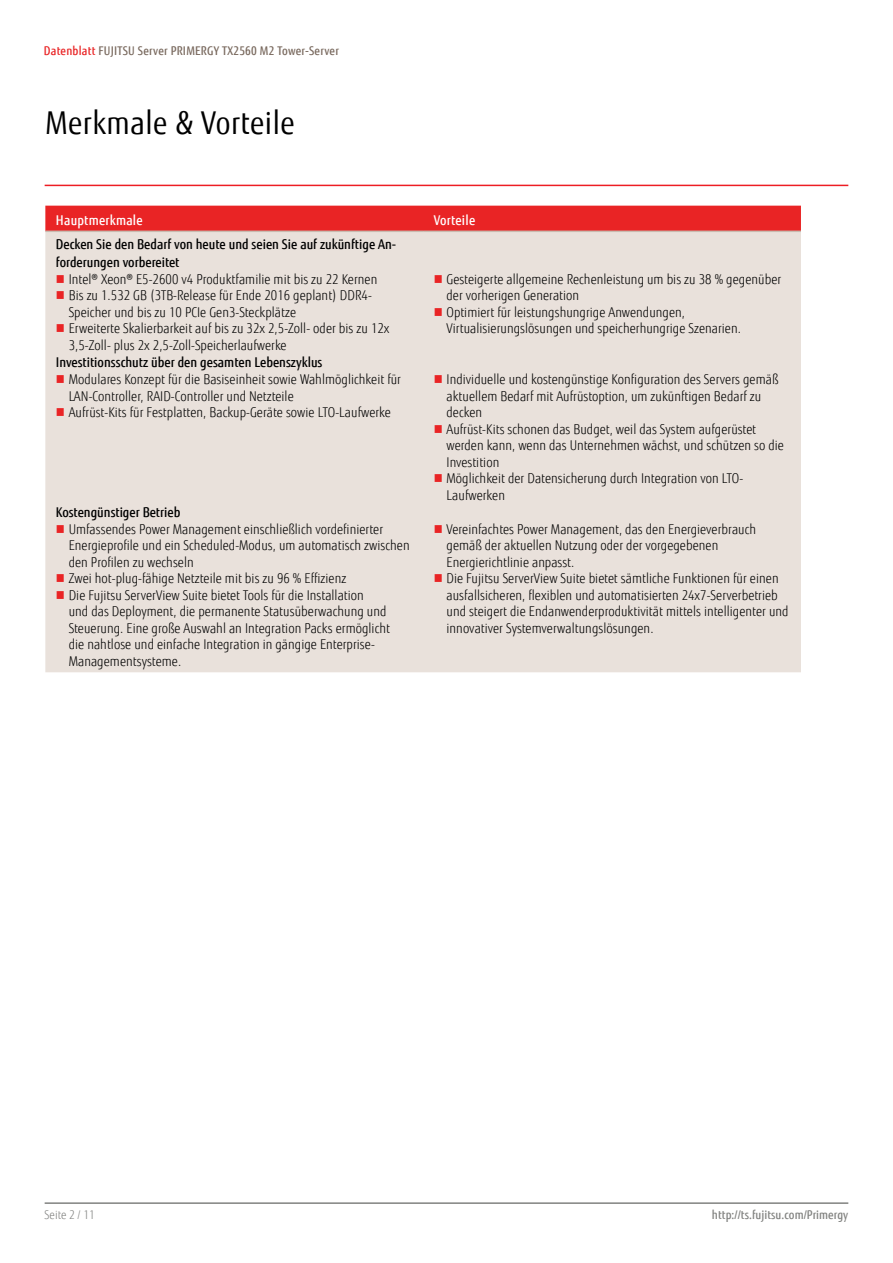
<style>
.page{position:relative;width:893px;height:1263px;background:#fff}
.page>*{position:absolute;margin:0;border:0;box-sizing:border-box;transform-origin:0 0}
.t1{font:31.5px "Fujitsu Sans";letter-spacing:.02em;color:#000;scale:.9 1}
.t2{font:300 13.5px/16.5px "Fujitsu Sans";letter-spacing:.005em;color:#000;scale:.9 1}
.t3{font:500 13.5px/18px "Fujitsu Sans";color:#000;scale:.9 1}
.t4{font:500 13.5px "Fujitsu Sans";letter-spacing:.02em;color:#fff;scale:.9 1}
.t5{font:500 12px "Fujitsu Sans";letter-spacing:.02em;color:#79695e;scale:.9 1}
.t6{font:500 12px "Fujitsu Sans";letter-spacing:.005em;color:#818280;scale:.9 1}
.t7{font:300 12px "Fujitsu Sans";letter-spacing:.005em;color:#818280;scale:.9 1}
.s1{color:#e92425}
</style>
<div class="page">
<hr style="left:45px;top:1202px;width:803px;height:2px;background:#818280">
<div style="left:45px;top:206px;width:756px;height:25px;background:#e92425"></div>
<div style="left:45px;top:232px;width:756px;height:440px;background:#e9e1db"></div>
<hr style="left:45px;top:231px;width:378px;height:1px;background:#c9bbb0">
<hr style="left:423px;top:231px;width:378px;height:1px;background:#c9bbb0">
<hr style="left:45px;top:185px;width:803px;height:1px;background:#ed1d24">
<svg style="left:57px;top:275px;width:7px;height:8px"></svg>
<svg style="left:57px;top:291px;width:7px;height:8px"></svg>
<svg style="left:57px;top:324px;width:7px;height:8px"></svg>
<svg style="left:435px;top:275px;width:7px;height:8px"></svg>
<svg style="left:435px;top:308px;width:7px;height:8px"></svg>
<svg style="left:57px;top:375px;width:7px;height:8px"></svg>
<svg style="left:57px;top:408px;width:7px;height:8px"></svg>
<svg style="left:435px;top:375px;width:7px;height:8px"></svg>
<svg style="left:435px;top:425px;width:7px;height:7px"></svg>
<svg style="left:435px;top:474px;width:7px;height:8px"></svg>
<svg style="left:57px;top:525px;width:7px;height:8px"></svg>
<svg style="left:57px;top:574px;width:7px;height:8px"></svg>
<svg style="left:57px;top:591px;width:7px;height:8px"></svg>
<svg style="left:435px;top:525px;width:7px;height:8px"></svg>
<svg style="left:435px;top:574px;width:7px;height:8px"></svg>
<p class="t5" style="left:44px;top:43px;width:329px"><span class="s1">Datenblatt</span> FUJITSU Server PRIMERGY TX2560 M2 Tower-Server</p>
<h1 class="t1" style="left:45px;top:104px;width:279px">Merkmale &amp; Vorteile</h1>
<p class="t4" style="left:56px;top:212px;width:98px">Hauptmerkmale</p>
<p class="t4" style="left:434px;top:212px;width:48px">Vorteile</p>
<p class="t3" style="left:56px;top:235px;width:380px">Decken Sie den Bedarf von heute und seien Sie auf zukünftige An&shy;forderungen vorbereitet</p>
<p class="t2" style="left:69px;top:271px;width:358px">Intel® Xeon® E5-2600 v4 Produktfamilie mit bis zu 22 Kernen Bis zu 1.532 GB (3TB-Release für Ende 2016 geplant) DDR4- Speicher und bis zu 10 PCIe Gen3-Steckplätze<br>Erweiterte Skalierbarkeit auf bis zu 32x 2,5-Zoll- oder bis zu 12x 3,5-Zoll- plus 2x 2,5-Zoll-Speicherlaufwerke</p>
<p class="t2" style="left:447px;top:271px;width:373px">Gesteigerte allgemeine Rechenleistung um bis zu 38 % gegenüber der vorherigen Generation<br>Optimiert für leistungshungrige Anwendungen, Virtualisierungslösungen und speicherhungrige Szenarien.</p>
<p class="t3" style="left:56px;top:353px;width:298px">Investitionsschutz über den gesamten Lebenszyklus</p>
<p class="t2" style="left:69px;top:371px;width:371px">Modulares Konzept für die Basiseinheit sowie Wahlmöglichkeit für<br>LAN-Controller, RAID-Controller und Netzteile<br>Aufrüst-Kits für Festplatten, Backup-Geräte sowie LTO-Laufwerke</p>
<p class="t2" style="left:447px;top:371px;width:376px">Individuelle und kostengünstige Konfiguration des Servers gemäß aktuellem Bedarf mit Aufrüstoption, um zukünftigen Bedarf zu decken<br>Aufrüst-Kits schonen das Budget, weil das System aufgerüstet werden kann, wenn das Unternehmen wächst, und schützen so die Investition<br>Möglichkeit der Datensicherung durch Integration von LTO-Laufwerken</p>
<p class="t3" style="left:56px;top:503px;width:140px">Kostengünstiger Betrieb</p>
<p class="t2" style="left:69px;top:521px;width:380px">Umfassendes Power Management einschließlich vordefinierter Energieprofile und ein Scheduled-Modus, um automatisch zwischen den Profilen zu wechseln<br>Zwei hot-plug-fähige Netzteile mit bis zu 96 % Effizienz<br>Die Fujitsu ServerView Suite bietet Tools für die Installation<br>und das Deployment, die permanente Statusüberwachung und Steuerung. Eine große Auswahl an Integration Packs ermöglicht<br>die nahtlose und einfache Integration in gängige Enterprise-Managementsysteme.</p>
<p class="t2" style="left:447px;top:521px;width:382px">Vereinfachtes Power Management, das den Energieverbrauch gemäß der aktuellen Nutzung oder der vorgegebenen Energierichtlinie anpasst.<br>Die Fujitsu ServerView Suite bietet sämtliche Funktionen für einen ausfallsicheren, flexiblen und automatisierten 24x7-Serverbetrieb und steigert die Endanwenderproduktivität mittels intelligenter und innovativer Systemverwaltungslösungen.</p>
<p class="t7" style="left:45px;top:1208px;width:57px">Seite 2 / 11</p>
<p class="t6" style="left:712px;top:1208px;width:153px">http://ts.fujitsu.com/Primergy</p>
</div>
